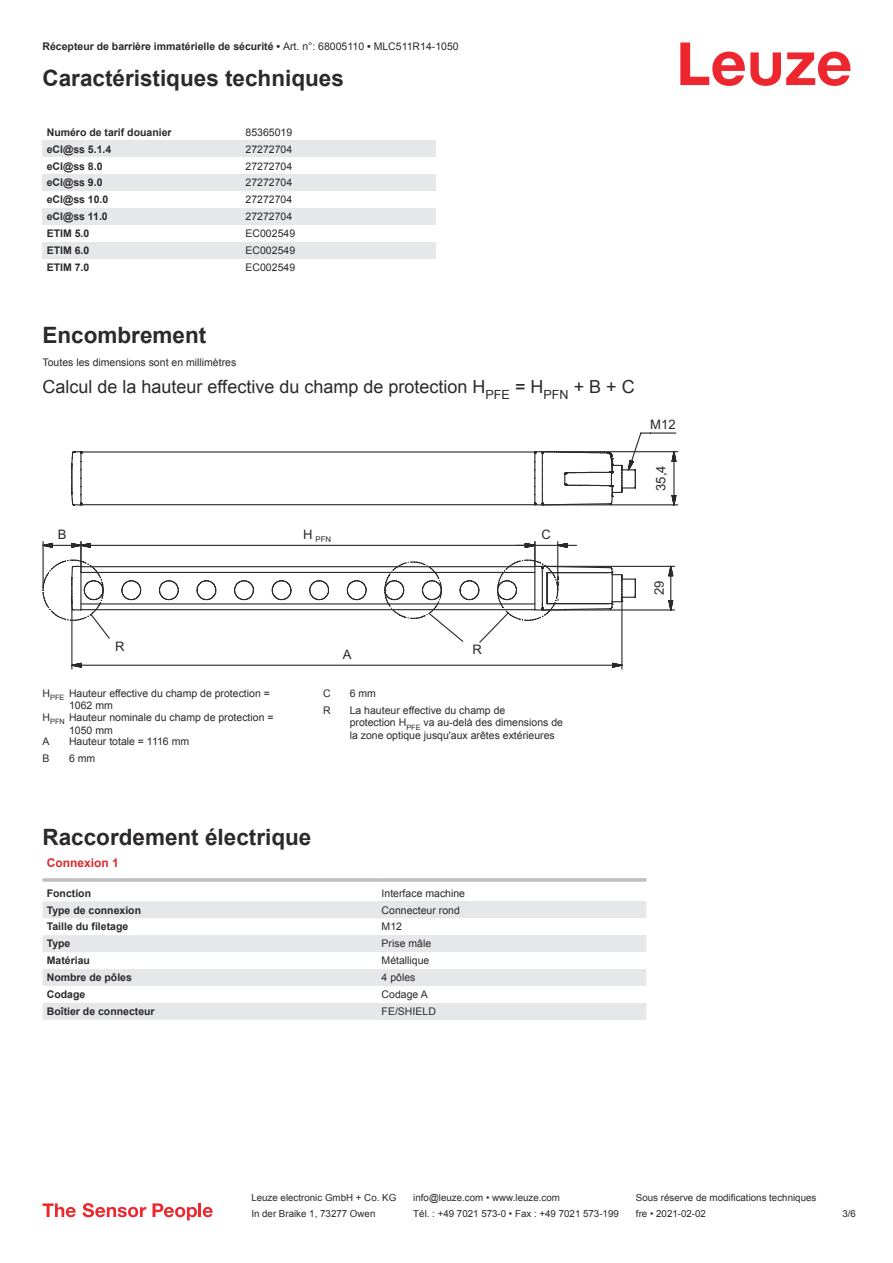
<style>
.page{position:relative;width:893px;height:1263px;background:#fff}
.page>*{position:absolute;margin:0;border:0;box-sizing:border-box;transform-origin:0 0}
.t1{font:700 22.5px "Arial";color:#2b292a}
.t2{font:18px "Arial";color:#2b292a}
.t3{font:13.05px "Arial";letter-spacing:.005em;color:#2b292a}
.t4{font:700 12px "Arial";color:#db2a30}
.t5{font:10.5px/12.6px "Arial";color:#2b292a}
.t6{font:700 10.5px "Arial";color:#2b292a}
.t7{font:9.75px "Arial";color:#2b292a}
.t8{font:7.8px "Arial";color:#2b292a}
.s1{font-weight:400}
</style>
<div class="page">
<svg style="left:680px;top:43px;width:170px;height:43px"></svg>
<div style="left:43px;top:140px;width:199px;height:17px;background:#e6e7e9"></div>
<div style="left:242px;top:140px;width:194px;height:17px;background:#e6e7e9"></div>
<div style="left:43px;top:174px;width:199px;height:17px;background:#e6e7e9"></div>
<div style="left:242px;top:174px;width:194px;height:17px;background:#e6e7e9"></div>
<div style="left:43px;top:208px;width:199px;height:17px;background:#e6e7e9"></div>
<div style="left:242px;top:208px;width:194px;height:17px;background:#e6e7e9"></div>
<div style="left:43px;top:242px;width:199px;height:17px;background:#e6e7e9"></div>
<div style="left:242px;top:242px;width:194px;height:17px;background:#e6e7e9"></div>
<svg style="left:43px;top:901px;width:335px;height:119px;fill:#e6e7e9"></svg>
<hr style="left:43px;top:878px;width:335px;height:4px;background:#bdbfc1">
<hr style="left:378px;top:878px;width:268px;height:4px;background:#c9cbcc">
<div style="left:378px;top:901px;width:268px;height:17px;background:#e6e7e9"></div>
<div style="left:378px;top:935px;width:268px;height:17px;background:#e6e7e9"></div>
<div style="left:378px;top:969px;width:268px;height:17px;background:#e6e7e9"></div>
<div style="left:378px;top:1003px;width:268px;height:17px;background:#e6e7e9"></div>
<svg style="left:43px;top:1203px;width:33px;height:14px"></svg>
<svg style="left:83px;top:1203px;width:63px;height:14px"></svg>
<svg style="left:153px;top:1203px;width:44px;height:17px"></svg>
<hr style="left:198px;top:1203px;width:3px;height:14px;background:#ed272d">
<svg style="left:203px;top:1207px;width:10px;height:10px"></svg>
<svg style="left:71px;top:451px;width:463px;height:8px"></svg>
<svg style="left:71px;top:459px;width:463px;height:47px"></svg>
<svg style="left:534px;top:432px;width:144px;height:74px"></svg>
<svg style="left:43px;top:541px;width:632px;height:129px"></svg>
<p class="t6" style="left:43px;top:43px;width:418px">Récepteur de barrière immatérielle de sécurité • <span class="s1">Art. n°: 68005110</span> • <span class="s1">MLC511R14-1050</span></p>
<h1 class="t1" style="left:43px;top:70px;width:303px">Caractéristiques techniques</h1>
<p class="t6" style="left:47px;top:128px;width:126px">Numéro de tarif douanier</p>
<p class="t5" style="left:246px;top:127px;width:48px">85365019</p>
<p class="t6" style="left:47px;top:145px;width:66px">eCl@ss 5.1.4</p>
<p class="t5" style="left:246px;top:144px;width:48px">27272704</p>
<p class="t6" style="left:47px;top:162px;width:57px">eCl@ss 8.0</p>
<p class="t5" style="left:246px;top:161px;width:48px">27272704</p>
<p class="t6" style="left:47px;top:179px;width:57px">eCl@ss 9.0</p>
<p class="t5" style="left:246px;top:177px;width:48px">27272704</p>
<p class="t6" style="left:47px;top:196px;width:63px">eCl@ss 10.0</p>
<p class="t5" style="left:246px;top:194px;width:48px">27272704</p>
<p class="t6" style="left:47px;top:213px;width:63px">eCl@ss 11.0</p>
<p class="t5" style="left:246px;top:211px;width:48px">27272704</p>
<p class="t6" style="left:47px;top:230px;width:44px">ETIM 5.0</p>
<p class="t5" style="left:246px;top:228px;width:51px">EC002549</p>
<p class="t6" style="left:47px;top:246px;width:44px">ETIM 6.0</p>
<p class="t5" style="left:246px;top:245px;width:51px">EC002549</p>
<p class="t6" style="left:47px;top:263px;width:44px">ETIM 7.0</p>
<p class="t5" style="left:246px;top:262px;width:51px">EC002549</p>
<h1 class="t1" style="left:43px;top:327px;width:165px">Encombrement</h1>
<p class="t5" style="left:43px;top:357px;width:195px">Toutes les dimensions sont en millimètres</p>
<h2 class="t2" style="left:43px;top:380px;width:594px">Calcul de la hauteur effective du champ de protection H<sub>PFE</sub> = H<sub>PFN</sub> + B + C</h2>
<p class="t3" style="left:58px;top:530px;width:10px">B</p>
<p class="t8" style="left:303px;top:536px;width:29px"><sup>H</sup> PFN</p>
<p class="t3" style="left:542px;top:530px;width:11px">C</p>
<p class="t3" style="left:650px;top:420px;width:27px">M12</p>
<p class="t3" style="left:656px;top:491px;width:27px;rotate:-90deg">35,4</p>
<p class="t3" style="left:654px;top:595px;width:16px;rotate:-90deg">29</p>
<p class="t3" style="left:115px;top:641px;width:11px">R</p>
<p class="t3" style="left:472px;top:644px;width:11px">R</p>
<p class="t3" style="left:343px;top:650px;width:10px">A</p>
<p class="t5" style="left:43px;top:687px;width:229px">H<sub>PFE</sub> Hauteur effective du champ de protection =</p>
<p class="t5" style="left:69px;top:700px;width:45px">1062 mm</p>
<p class="t5" style="left:43px;top:712px;width:233px">H<sub>PFN</sub> Hauteur nominale du champ de protection =</p>
<p class="t5" style="left:69px;top:724px;width:45px">1050 mm</p>
<p class="t5" style="left:43px;top:736px;width:9px">A</p>
<p class="t5" style="left:69px;top:736px;width:122px">Hauteur totale = 1116 mm</p>
<p class="t5" style="left:43px;top:753px;width:9px">B</p>
<p class="t5" style="left:69px;top:753px;width:28px">6 mm</p>
<p class="t5" style="left:323px;top:687px;width:9px">C</p>
<p class="t5" style="left:350px;top:687px;width:28px">6 mm</p>
<p class="t5" style="left:323px;top:704px;width:9px">R</p>
<p class="t5" style="left:350px;top:704px;width:215px">La hauteur effective du champ de<br>protection H<sub>PFE</sub> va au-delà des dimensions de la zone optique jusqu'aux arêtes extérieures</p>
<h1 class="t1" style="left:43px;top:829px;width:270px">Raccordement électrique</h1>
<p class="t4" style="left:47px;top:858px;width:74px">Connexion 1</p>
<p class="t6" style="left:47px;top:889px;width:46px">Fonction</p>
<p class="t5" style="left:382px;top:888px;width:85px">Interface machine</p>
<p class="t6" style="left:47px;top:906px;width:96px">Type de connexion</p>
<p class="t5" style="left:382px;top:904px;width:80px">Connecteur rond</p>
<p class="t6" style="left:47px;top:923px;width:83px">Taille du filetage</p>
<p class="t5" style="left:382px;top:921px;width:22px">M12</p>
<p class="t6" style="left:47px;top:940px;width:25px">Type</p>
<p class="t5" style="left:382px;top:938px;width:51px">Prise mâle</p>
<p class="t6" style="left:47px;top:957px;width:45px">Matériau</p>
<p class="t5" style="left:382px;top:955px;width:49px">Métallique</p>
<p class="t6" style="left:47px;top:973px;width:87px">Nombre de pôles</p>
<p class="t5" style="left:382px;top:972px;width:35px">4 pôles</p>
<p class="t6" style="left:47px;top:990px;width:40px">Codage</p>
<p class="t5" style="left:382px;top:989px;width:48px">Codage A</p>
<p class="t6" style="left:47px;top:1007px;width:109px">Boîtier de connecteur</p>
<p class="t5" style="left:382px;top:1006px;width:56px">FE/SHIELD</p>
<p class="t7" style="left:251px;top:1194px;width:146px">Leuze electronic GmbH + Co. KG</p>
<p class="t7" style="left:413px;top:1194px;width:148px">info@leuze.com • www.leuze.com</p>
<p class="t7" style="left:636px;top:1194px;width:182px">Sous réserve de modifications techniques</p>
<p class="t7" style="left:251px;top:1210px;width:126px">In der Braike 1, 73277 Owen</p>
<p class="t7" style="left:413px;top:1210px;width:207px">Tél. : +49 7021 573-0 • Fax : +49 7021 573-199</p>
<p class="t7" style="left:636px;top:1210px;width:72px">fre • 2021-02-02</p>
<p class="t7" style="left:842px;top:1210px;width:15px">3 /6</p>
</div>
